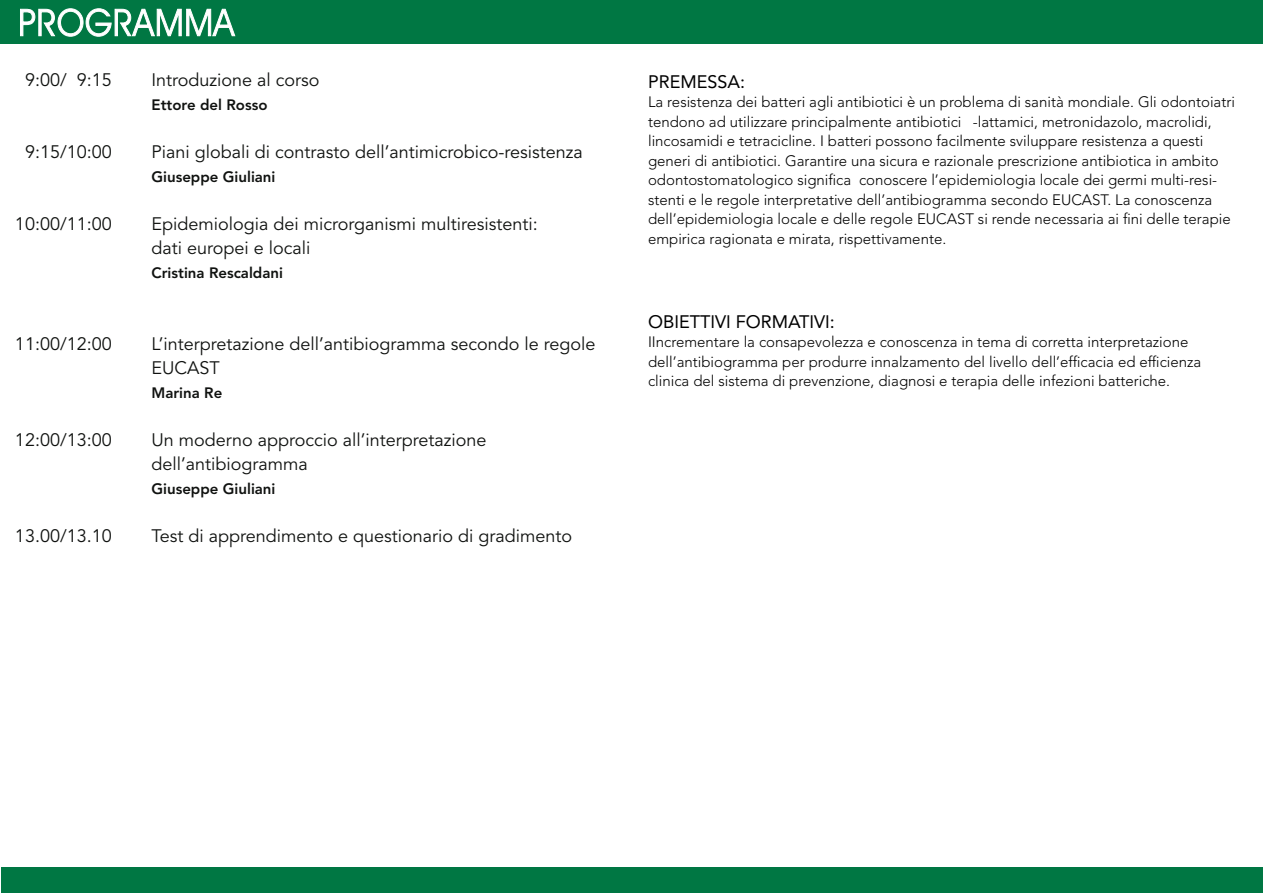
<style>
.page{position:relative;width:1263px;height:893px;background:#fff}
.page>*{position:absolute;margin:0;border:0;box-sizing:border-box;transform-origin:0 0}
.t1{font:18px/24px "Avenir LT Std";color:#101210}
.t2{font:18px "Avenir LT Std";color:#000}
.t3{font:300 15px/19.5px "Avenir LT Std";color:#000}
.t4{font:800 15px "Avenir LT Std";color:#101210}
.s1{color:#fff}
</style>
<div class="page">
<div style="left:0;top:0;width:1263px;height:44px;background:#007743"></div>
<div style="left:1px;top:867px;width:1262px;height:26px;background:#007743"></div>
<svg style="left:20px;top:8px;width:216px;height:29px"></svg>
<p class="t1" style="left:15px;top:68px;width:98px"><span class="s1">0</span>9:00/<span class="s1">0</span>9:15</p>
<p class="t1" style="left:151px;top:68px;width:170px">Introduzione al corso</p>
<p class="t4" style="left:151px;top:96px;width:118px">Ettore del Rosso</p>
<p class="t1" style="left:15px;top:140px;width:98px"><span class="s1">0</span>9:15/10:00</p>
<p class="t1" style="left:151px;top:140px;width:433px">Piani globali di contrasto dell’antimicrobico-resistenza</p>
<p class="t4" style="left:151px;top:168px;width:125px">Giuseppe Giuliani</p>
<p class="t1" style="left:15px;top:212px;width:98px">10:00/11:00</p>
<p class="t1" style="left:151px;top:212px;width:388px">Epidemiologia dei microrganismi multiresistenti: dati europei e locali</p>
<p class="t4" style="left:151px;top:264px;width:133px">Cristina Rescaldani</p>
<p class="t1" style="left:15px;top:332px;width:98px">11:00/12:00</p>
<p class="t1" style="left:151px;top:332px;width:445px">L’interpretazione dell’antibiogramma secondo le regole<br>EUCAST</p>
<p class="t4" style="left:151px;top:384px;width:72px">Marina Re</p>
<p class="t1" style="left:15px;top:428px;width:98px">12:00/13:00</p>
<p class="t1" style="left:151px;top:428px;width:336px">Un moderno approccio all’interpretazione dell’antibiogramma</p>
<p class="t4" style="left:151px;top:480px;width:125px">Giuseppe Giuliani</p>
<p class="t1" style="left:15px;top:524px;width:98px">13.00/13.10</p>
<p class="t1" style="left:151px;top:524px;width:422px">Test di apprendimento e questionario di gradimento</p>
<p class="t2" style="left:648px;top:71px;width:99px">PREMESSA:</p>
<p class="t3" style="left:648px;top:92px;width:588px">La resistenza dei batteri agli antibiotici è un problema di sanità mondiale. Gli odontoiatri tendono ad utilizzare principalmente antibiotici -lattamici, metronidazolo, macrolidi, lincosamidi e tetracicline. I batteri possono facilmente sviluppare resistenza a questi generi di antibiotici. Garantire una sicura e razionale prescrizione antibiotica in ambito odontostomatologico significa conoscere l’epidemiologia locale dei germi multi-resi&shy;stenti e le regole interpretative dell’antibiogramma secondo EUCAST. La conoscenza dell’epidemiologia locale e delle regole EUCAST si rende necessaria ai fini delle terapie empirica ragionata e mirata, rispettivamente.</p>
<p class="t2" style="left:648px;top:311px;width:188px">OBIETTIVI FORMATIVI:</p>
<p class="t3" style="left:648px;top:332px;width:555px">IIncrementare la consapevolezza e conoscenza in tema di corretta interpretazione dell’antibiogramma per produrre innalzamento del livello dell’efficacia ed efficienza clinica del sistema di prevenzione, diagnosi e terapia delle infezioni batteriche.</p>
</div>
